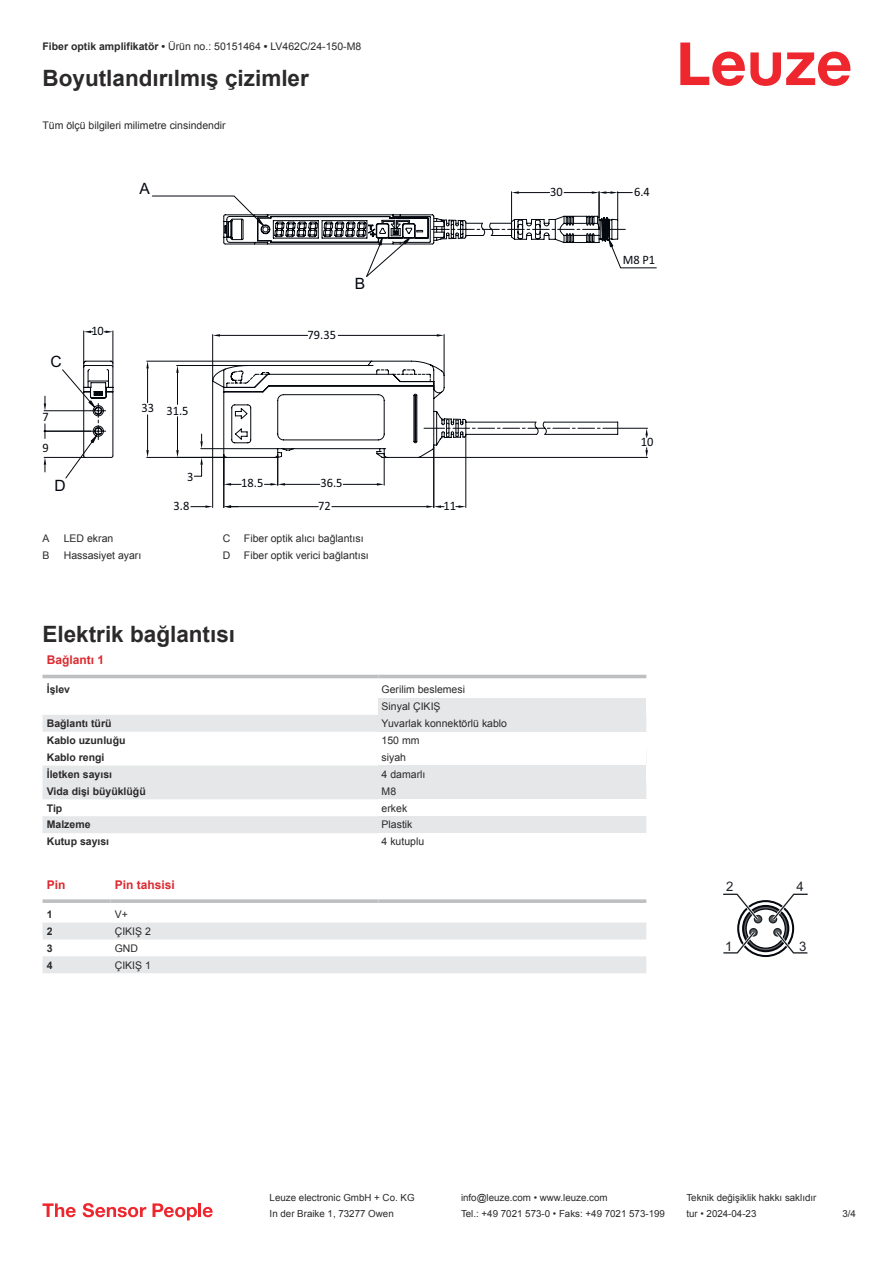
<style>
.page{position:relative;width:893px;height:1263px;background:#fff}
.page>*{position:absolute;margin:0;border:0;box-sizing:border-box;transform-origin:0 0}
.t1{font:700 22.5px "Arial";color:#2b292a}
.t2{font:15.6px "Arial";color:#04080f}
.t3{font:13.2px "Arial";color:#1e2328}
.t4{font:12.9px "Calibri";color:#04080f}
.t5{font:700 12px "Arial";color:#db2a30}
.t6{font:10.5px/17px "Arial";color:#2b292a}
.t7{font:700 10.5px "Arial";color:#2b292a}
.t8{font:9.75px "Arial";color:#2b292a}
.s1{font-weight:700}
</style>
<div class="page">
<svg style="left:680px;top:43px;width:170px;height:43px"></svg>
<svg style="left:43px;top:674px;width:603px;height:5px"></svg>
<svg style="left:43px;top:715px;width:335px;height:118px;fill:#e6e7e9"></svg>
<hr style="left:43px;top:675px;width:335px;height:3px;background:#bdbfc1">
<hr style="left:378px;top:675px;width:268px;height:3px;background:#bdbfc1">
<div style="left:378px;top:698px;width:268px;height:17px;background:#e6e7e9"></div>
<div style="left:378px;top:715px;width:268px;height:17px;background:#e6e7e9"></div>
<div style="left:378px;top:765px;width:268px;height:17px;background:#e6e7e9"></div>
<div style="left:378px;top:782px;width:268px;height:17px;background:#e6e7e9"></div>
<div style="left:378px;top:816px;width:268px;height:17px;background:#e6e7e9"></div>
<svg style="left:43px;top:922px;width:603px;height:51px"></svg>
<svg style="left:43px;top:899px;width:68px;height:4px"></svg>
<svg style="left:111px;top:899px;width:267px;height:4px"></svg>
<svg style="left:378px;top:899px;width:268px;height:4px"></svg>
<svg style="left:723px;top:893px;width:85px;height:64px"></svg>
<svg style="left:43px;top:1203px;width:33px;height:14px"></svg>
<svg style="left:83px;top:1203px;width:63px;height:14px"></svg>
<svg style="left:153px;top:1203px;width:44px;height:17px"></svg>
<hr style="left:198px;top:1203px;width:3px;height:14px;background:#ed272d">
<svg style="left:203px;top:1207px;width:10px;height:10px"></svg>
<svg style="left:65px;top:330px;width:366px;height:149px"></svg>
<svg style="left:84px;top:331px;width:7px;height:2px"></svg>
<svg style="left:106px;top:331px;width:7px;height:2px"></svg>
<hr style="left:44px;top:410px;width:47px;height:1px;background:#04080f">
<svg style="left:44px;top:396px;width:2px;height:15px"></svg>
<hr style="left:44px;top:431px;width:47px;height:1px;background:#04080f">
<hr style="left:44px;top:457px;width:41px;height:1px;background:#04080f">
<svg style="left:44px;top:424px;width:2px;height:14px"></svg>
<svg style="left:44px;top:457px;width:2px;height:15px"></svg>
<hr style="left:147px;top:361px;width:225px;height:1px;background:#04080f">
<hr style="left:147px;top:457px;width:79px;height:1px;background:#04080f">
<hr style="left:147px;top:368px;width:1px;height:35px;background:#04080f">
<hr style="left:147px;top:415px;width:1px;height:35px;background:#04080f">
<svg style="left:146px;top:361px;width:3px;height:7px"></svg>
<svg style="left:146px;top:450px;width:3px;height:7px"></svg>
<svg style="left:224px;top:483px;width:17px;height:3px"></svg>
<hr style="left:277px;top:455px;width:1px;height:30px;background:#04080f">
<hr style="left:384px;top:455px;width:1px;height:30px;background:#04080f">
<hr style="left:285px;top:484px;width:35px;height:1px;background:#04080f">
<hr style="left:343px;top:484px;width:34px;height:1px;background:#04080f">
<svg style="left:264px;top:483px;width:21px;height:3px"></svg>
<svg style="left:377px;top:483px;width:7px;height:3px"></svg>
<hr style="left:231px;top:506px;width:87px;height:1px;background:#04080f">
<hr style="left:332px;top:506px;width:94px;height:1px;background:#04080f">
<hr style="left:212px;top:334px;width:1px;height:47px;background:#04080f">
<hr style="left:220px;top:335px;width:88px;height:1px;background:#04080f">
<hr style="left:338px;top:335px;width:99px;height:1px;background:#04080f">
<svg style="left:213px;top:334px;width:7px;height:3px"></svg>
<hr style="left:177px;top:365px;width:70px;height:1px;background:#04080f">
<hr style="left:177px;top:373px;width:1px;height:31px;background:#04080f">
<hr style="left:177px;top:417px;width:1px;height:33px;background:#04080f">
<svg style="left:176px;top:365px;width:3px;height:8px"></svg>
<svg style="left:176px;top:450px;width:3px;height:7px"></svg>
<svg style="left:194px;top:433px;width:83px;height:44px"></svg>
<hr style="left:419px;top:457px;width:228px;height:1px;background:#04080f">
<hr style="left:223px;top:455px;width:1px;height:52px;background:#04080f">
<hr style="left:212px;top:381px;width:1px;height:126px;background:#04080f">
<svg style="left:224px;top:505px;width:14px;height:3px"></svg>
<svg style="left:191px;top:505px;width:22px;height:3px"></svg>
<svg style="left:152px;top:191px;width:480px;height:86px"></svg>
<svg style="left:433px;top:236px;width:224px;height:272px"></svg>
<svg style="left:426px;top:505px;width:15px;height:3px"></svg>
<svg style="left:459px;top:505px;width:7px;height:3px"></svg>
<p class="t6" style="left:43px;top:39px;width:320px"><span class="s1">Fiber optik amplifikatör •</span> Ürün no.: 50151464 <span class="s1">•</span> LV462C/24-150-M8</p>
<h1 class="t1" style="left:43px;top:63px;width:268px">Boyutlandırılmış çizimler</h1>
<p class="t6" style="left:43px;top:116px;width:185px">Tüm ölçü bilgileri milimetre cinsindendir</p>
<h2 class="t2" style="left:50px;top:352px;width:13px">C</h2>
<p class="t4" style="left:43px;top:409px;width:8px">7</p>
<p class="t4" style="left:43px;top:440px;width:8px">9</p>
<h2 class="t2" style="left:55px;top:477px;width:13px">D</h2>
<p class="t4" style="left:91px;top:323px;width:14px">10</p>
<h2 class="t2" style="left:140px;top:180px;width:12px">A</h2>
<p class="t4" style="left:308px;top:327px;width:30px">79.35</p>
<h2 class="t2" style="left:355px;top:274px;width:12px">B</h2>
<p class="t4" style="left:142px;top:403px;width:49px">33 31.5</p>
<p class="t4" style="left:187px;top:469px;width:8px">3</p>
<p class="t4" style="left:241px;top:475px;width:24px">18.5</p>
<p class="t4" style="left:320px;top:475px;width:24px">36.5</p>
<p class="t4" style="left:174px;top:498px;width:17px">3.8</p>
<p class="t4" style="left:318px;top:498px;width:14px">72</p>
<p class="t6" style="left:43px;top:531px;width:9px">A</p>
<p class="t6" style="left:64px;top:531px;width:51px">LED ekran</p>
<p class="t6" style="left:43px;top:548px;width:9px">B</p>
<p class="t6" style="left:64px;top:547px;width:79px">Hassasiyet ayarı</p>
<p class="t6" style="left:223px;top:531px;width:9px">C</p>
<p class="t6" style="left:244px;top:530px;width:121px">Fiber optik alıcı bağlantısı</p>
<p class="t6" style="left:223px;top:548px;width:9px">D</p>
<p class="t6" style="left:244px;top:547px;width:126px">Fiber optik verici bağlantısı</p>
<p class="t4" style="left:443px;top:498px;width:14px">11</p>
<h1 class="t1" style="left:43px;top:618px;width:194px">Elektrik bağlantısı</h1>
<p class="t5" style="left:47px;top:651px;width:59px">Bağlantı 1</p>
<p class="t7" style="left:47px;top:682px;width:25px">İşlev</p>
<p class="t6" style="left:382px;top:681px;width:85px">Gerilim beslemesi<br>Sinyal ÇIKIŞ</p>
<p class="t7" style="left:47px;top:716px;width:66px">Bağlantı türü</p>
<p class="t6" style="left:382px;top:715px;width:127px">Yuvarlak konnektörlü kablo</p>
<p class="t7" style="left:47px;top:733px;width:80px">Kablo uzunluğu</p>
<p class="t6" style="left:382px;top:732px;width:39px">150 mm</p>
<p class="t7" style="left:47px;top:750px;width:59px">Kablo rengi</p>
<p class="t6" style="left:382px;top:749px;width:26px">siyah</p>
<p class="t7" style="left:47px;top:767px;width:67px">İletken sayısı</p>
<p class="t6" style="left:382px;top:765px;width:45px">4 damarlı</p>
<p class="t7" style="left:47px;top:783px;width:101px">Vida dişi büyüklüğü</p>
<p class="t6" style="left:382px;top:783px;width:16px">M8</p>
<p class="t7" style="left:47px;top:804px;width:17px">Tip</p>
<p class="t6" style="left:382px;top:800px;width:27px">erkek</p>
<p class="t7" style="left:47px;top:821px;width:45px">Malzeme</p>
<p class="t6" style="left:382px;top:816px;width:32px">Plastik</p>
<p class="t7" style="left:47px;top:834px;width:64px">Kutup sayısı</p>
<p class="t6" style="left:382px;top:833px;width:44px">4 kutuplu</p>
<p class="t5" style="left:47px;top:876px;width:20px">Pin</p>
<p class="t5" style="left:115px;top:876px;width:62px">Pin tahsisi</p>
<p class="t7" style="left:47px;top:907px;width:7px">1</p>
<p class="t6" style="left:115px;top:906px;width:15px">V+</p>
<p class="t7" style="left:47px;top:924px;width:7px">2</p>
<p class="t6" style="left:115px;top:922px;width:38px">ÇIKIŞ 2</p>
<p class="t7" style="left:47px;top:940px;width:7px">3</p>
<p class="t6" style="left:115px;top:939px;width:25px">GND</p>
<p class="t7" style="left:47px;top:957px;width:7px">4</p>
<p class="t6" style="left:115px;top:956px;width:38px">ÇIKIŞ 1</p>
<p class="t4" style="left:550px;top:184px;width:14px">30</p>
<p class="t4" style="left:634px;top:184px;width:17px">6.4</p>
<p class="t4" style="left:623px;top:252px;width:34px">M8 P1</p>
<p class="t4" style="left:641px;top:434px;width:14px">10</p>
<p class="t3" style="left:726px;top:879px;width:9px">2</p>
<p class="t3" style="left:796px;top:879px;width:9px">4</p>
<p class="t3" style="left:725px;top:938px;width:9px">1</p>
<p class="t3" style="left:799px;top:938px;width:9px">3</p>
<p class="t8" style="left:270px;top:1191px;width:146px">Leuze electronic GmbH + Co. KG</p>
<p class="t8" style="left:461px;top:1191px;width:148px">info@leuze.com • www.leuze.com</p>
<p class="t8" style="left:686px;top:1191px;width:132px">Teknik değişiklik hakkı saklıdır</p>
<p class="t8" style="left:270px;top:1207px;width:126px">In der Braike 1, 73277 Owen</p>
<p class="t8" style="left:461px;top:1207px;width:205px">Tel.: +49 7021 573-0 • Faks: +49 7021 573-199</p>
<p class="t8" style="left:686px;top:1207px;width:72px">tur • 2024-04-23</p>
<p class="t8" style="left:842px;top:1210px;width:15px">3 /4</p>
</div>
